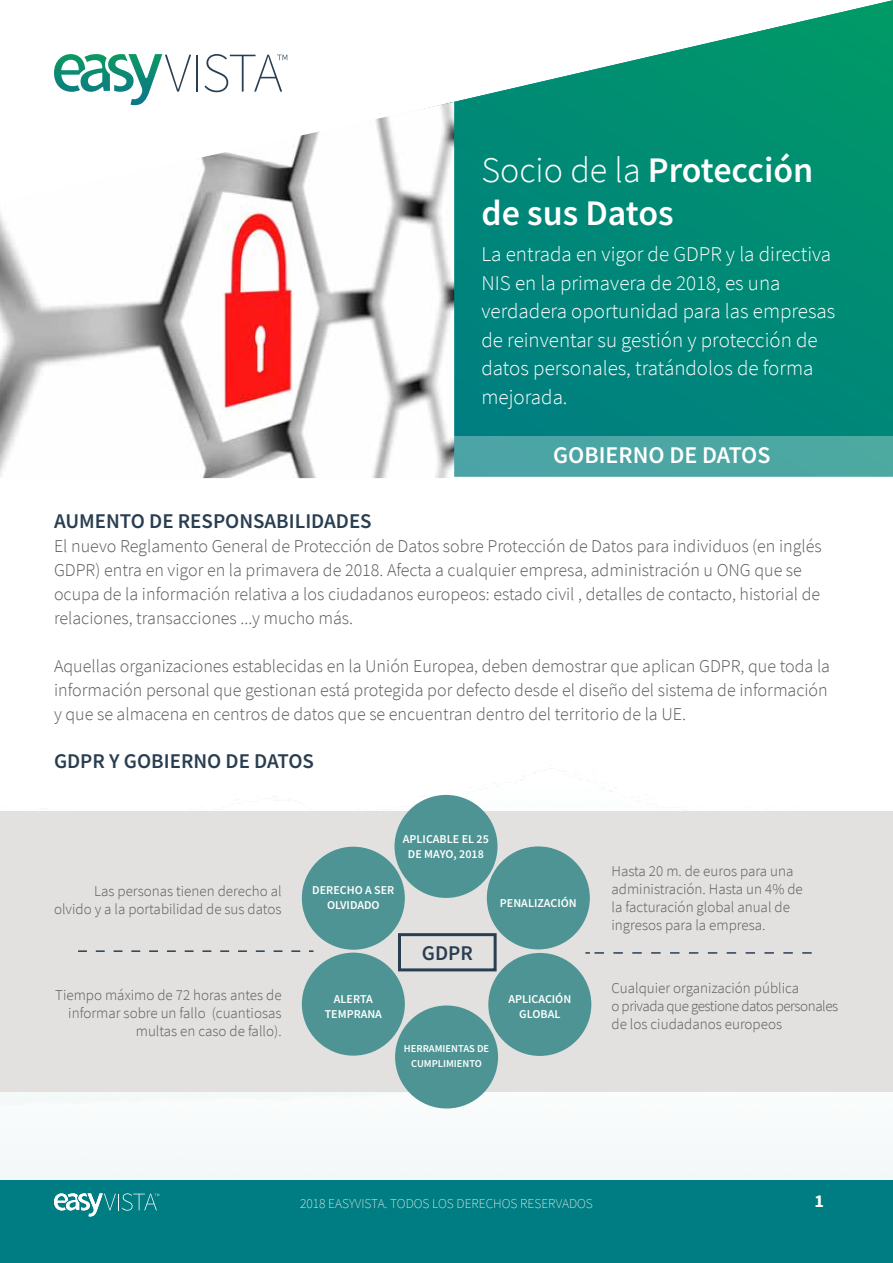
<style>
.page{position:relative;width:893px;height:1263px;background:#fff}
.page>*{position:absolute;margin:0;border:0;box-sizing:border-box;transform-origin:0 0}
.t1{font:600 36px/43.2px "Source Sans Pro";color:#fff}
.t2{font:600 24px "Source Sans Pro";color:#fff}
.t3{font:300 21px/28.5px "Source Sans Pro";color:#fff}
.t4{font:600 21px "Source Sans Pro";color:#293e51}
.t5{font:300 18px/24px "Source Sans Pro";color:#59595b}
.t6{font:700 18px "Source Sans Pro";color:#fff}
.t7{font:300 15px/18px "Source Sans Pro";color:#59595b;text-align:right}
.t8{font:200 13.5px "Source Sans Pro";color:#fff}
.t9{font:600 12px/15px "Source Sans Pro";color:#fff;text-align:center}
.t10{font:600 10.5px/15px "Source Sans Pro";color:#fff;text-align:center}
.s1{font-weight:300}
</style>
<div class="page">
<img style="left:0;top:780px;width:893px;height:400px">
<div style="left:0;top:1180px;width:893px;height:83px;background:#007d82"></div>
<svg style="left:54px;top:1193px;width:105px;height:23px"></svg>
<svg style="left:453px;top:0;width:440px;height:436px;background:#1d9785"></svg>
<div style="left:0;top:436px;width:893px;height:40px;background:#4ca6a4"></div>
<img style="left:0;top:102px;width:454px;height:376px">
<svg style="left:54px;top:54px;width:137px;height:51px"></svg>
<hr style="left:196px;top:55px;width:1px;height:37px;background:#283e51">
<svg style="left:204px;top:54px;width:83px;height:38px"></svg>
<div style="left:0;top:812px;width:893px;height:280px;background:#e2e1e0"></div>
<div style="left:394px;top:795px;width:103px;height:103px;background:#4e9494;border-radius:50%"></div>
<div style="left:487px;top:846px;width:103px;height:103px;background:#4e9494;border-radius:50%"></div>
<div style="left:488px;top:953px;width:103px;height:103px;background:#4e9494;border-radius:50%"></div>
<div style="left:395px;top:1005px;width:103px;height:103px;background:#4e9494;border-radius:50%"></div>
<div style="left:302px;top:953px;width:103px;height:103px;background:#4e9494;border-radius:50%"></div>
<div style="left:302px;top:847px;width:103px;height:103px;background:#4e9494;border-radius:50%"></div>
<svg style="left:78px;top:950px;width:222px;height:2px"></svg>
<svg style="left:585px;top:952px;width:227px;height:2px"></svg>
<div style="left:398px;top:933px;width:99px;height:38px;border:3px solid #2a3e51"></div>
<h1 class="t1" style="left:481px;top:148px;width:333px"><span class="s1">Socio de la</span> Protección de sus Datos</h1>
<p class="t3" style="left:481px;top:240px;width:355px">La entrada en vigor de GDPR y la directiva NIS en la primavera de 2018, es una verdadera oportunidad para las empresas de reinventar su gestión y protección de datos personales, tratándolos de forma mejorada.</p>
<h2 class="t2" style="left:553px;top:439px;width:219px">GOBIERNO DE DATOS</h2>
<p class="t4" style="left:54px;top:507px;width:319px">AUMENTO DE RESPONSABILIDADES</p>
<p class="t5" style="left:54px;top:534px;width:769px">El nuevo Reglamento General de Protección de Datos sobre Protección de Datos para individuos (en inglés GDPR) entra en vigor en la primavera de 2018. Afecta a cualquier empresa, administración u ONG que se ocupa de la información relativa a los ciudadanos europeos: estado civil , detalles de contacto, historial de relaciones, transacciones ...y mucho más.</p>
<p class="t5" style="left:54px;top:654px;width:778px">Aquellas organizaciones establecidas en la Unión Europea, deben demostrar que aplican GDPR, que toda la información personal que gestionan está protegida por defecto desde el diseño del sistema de información y que se almacena en centros de datos que se encuentran dentro del territorio de la UE.</p>
<p class="t4" style="left:54px;top:747px;width:261px">GDPR Y GOBIERNO DE DATOS</p>
<p class="t7" style="left:54px;top:882px;width:229px">Las personas tienen derecho al olvido y a la portabilidad de sus datos</p>
<p class="t9" style="left:403px;top:831px;width:87px">APLICABLE EL 25<br>DE MAYO, 2018</p>
<p class="t9" style="left:312px;top:882px;width:84px">DERECHO A SER<br>OLVIDADO</p>
<p class="t9" style="left:500px;top:895px;width:78px">PENALIZACIÓN</p>
<p class="t4" style="left:422px;top:939px;width:52px">GDPR</p>
<p class="t7" style="left:611px;top:862px;width:193px;text-align:left">Hasta 20 m. de euros para una administración. Hasta un 4% de la facturación global anual de ingresos para la empresa.</p>
<p class="t7" style="left:55px;top:986px;width:228px">Tiempo máximo de 72 horas antes de informar sobre un fallo (cuantiosas multas en caso de fallo).</p>
<p class="t7" style="left:611px;top:979px;width:228px;text-align:left">Cualquier organización pública<br>o privada que gestione datos personales de los ciudadanos europeos</p>
<p class="t9" style="left:508px;top:991px;width:64px">APLICACIÓN<br>GLOBAL</p>
<p class="t9" style="left:325px;top:991px;width:59px">ALERTA<br>TEMPRANA</p>
<p class="t10" style="left:404px;top:1041px;width:87px">HERRAMIENTAS DE<br>CUMPLIMIENTO</p>
<p class="t8" style="left:300px;top:1196px;width:294px">2018 EASYVISTA. TODOS LOS DERECHOS RESERVADOS</p>
<p class="t6" style="left:814px;top:1189px;width:11px">1</p>
</div>
